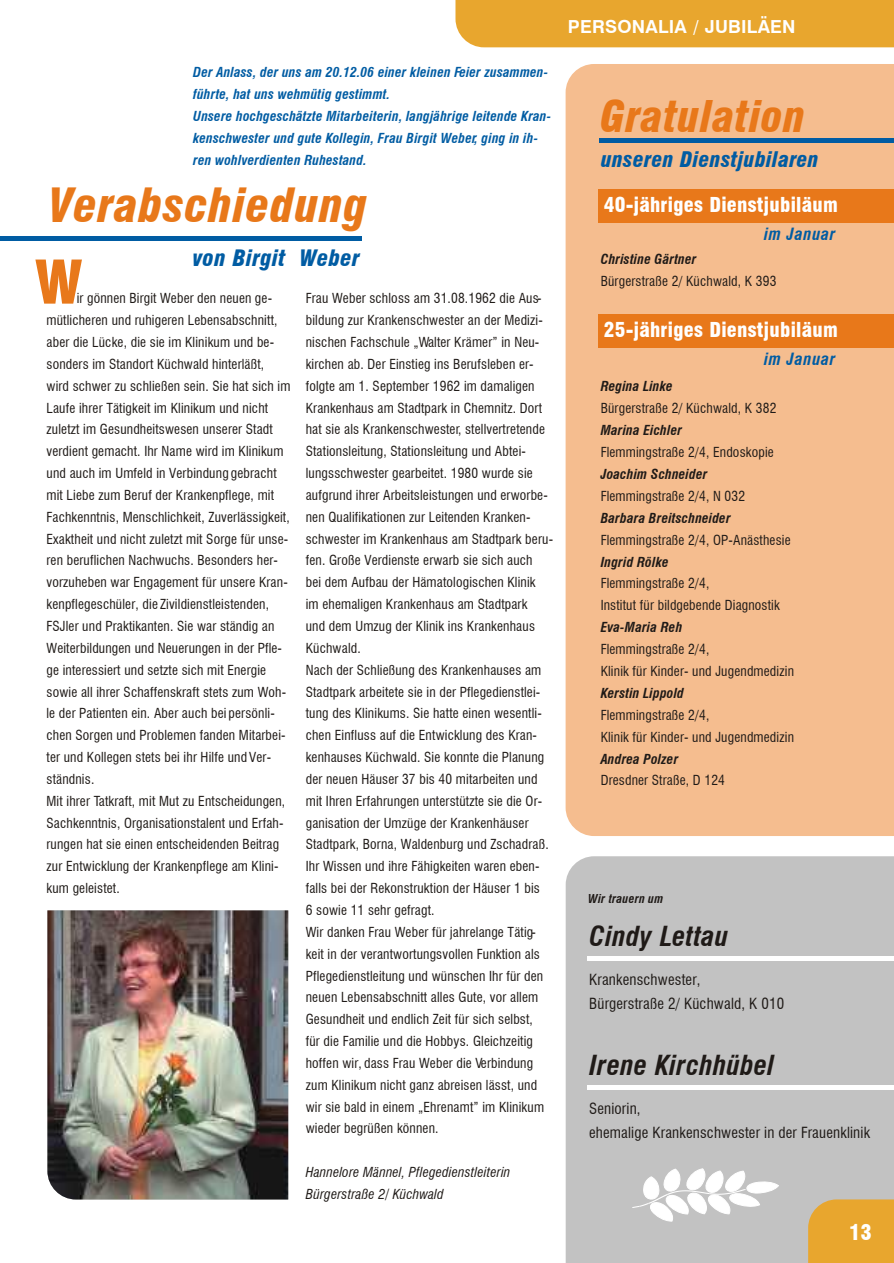
<style>
.page{position:relative;width:894px;height:1263px;background:#fff}
.page>*{position:absolute;margin:0;border:0;box-sizing:border-box;transform-origin:0 0}
.t1{font:58.65px "Swis 721 Blk Cn BT";color:#e8781a}
.t2{font:italic 46.05px "Swis 721 Blk Cn BT";letter-spacing:.015em;color:#e8781a}
.t3{font:italic 42.6px "Swis 721 Blk Cn BT";letter-spacing:.015em;color:#e8781a}
.t4{font:italic 700 27px "Swis 721 Cn BT";letter-spacing:.01em;color:#1f1a17}
.t5{font:italic 22.2px "Swis 721 Blk Cn BT";letter-spacing:.015em;color:#005ca3}
.t6{font:italic 21px "Swis 721 Blk Cn BT";letter-spacing:.015em;color:#005ca3}
.t7{font:21px "Swis 721 Blk Cn BT";color:#fff}
.t8{font:20.1px "Swis 721 Blk Cn BT";letter-spacing:.015em;color:#fff}
.t9{font:700 18px "Swis 721 BT";letter-spacing:.015em;color:#fff}
.t10{font:italic 700 16.5px "Swis 721 Cn BT";letter-spacing:.04em;color:#005ca3}
.t11{font:15px/24.3px "Swis 721 Cn BT";letter-spacing:.01em;color:#1f1a17}
.t12{font:13.5px/21.9px "Swis 721 Cn BT";letter-spacing:.015em;color:#1f1a17}
.t13{font:italic 700 13.5px/22px "Swis 721 Cn BT";letter-spacing:.01em;color:#005ca3}
.t14{font:italic 700 13.5px "Swis 721 Cn BT";letter-spacing:.015em;color:#1f1a17}
.t15{font:italic 13.5px/21.9px "Swis 721 Cn BT";letter-spacing:.015em;color:#1f1a17}
.t16{font:italic 700 12px "Swis 721 Cn BT";letter-spacing:.015em;color:#1f1a17}
</style>
<div class="page">
<div style="left:566px;top:64px;width:328px;height:772px;background:#f5bd8f"></div>
<hr style="left:600px;top:139px;width:294px;height:4px;background:#005ca3">
<div style="left:599px;top:190px;width:295px;height:33px;background:#e8781a"></div>
<div style="left:599px;top:314px;width:295px;height:34px;background:#e8781a"></div>
<div style="left:456px;top:0;width:438px;height:47px;background:#e8a62e"></div>
<div style="left:566px;top:856px;width:328px;height:407px;background:#c2c2c2"></div>
<div style="left:587px;top:956px;width:307px;height:5px;background:#fff"></div>
<hr style="left:587px;top:1085px;width:307px;height:4px;background:#fff">
<svg style="left:632px;top:1168px;width:147px;height:54px"></svg>
<div style="left:808px;top:1199px;width:86px;height:64px;background:#e8a62e"></div>
<img style="left:47px;top:910px;width:241px;height:290px">
<div style="left:0;top:236px;width:361px;height:5px;background:#005ca3"></div>
<p class="t13" style="left:193px;top:62px;width:360px">Der Anlass, der uns am 20.12.06 einer kleinen Feier zusammen&shy;führte, hat uns wehmütig gestimmt.<br>Unsere hochgeschätzte Mitarbeiterin, langjährige leitende Kran&shy;kenschwester und gute Kollegin, Frau Birgit Weber, ging in ih&shy;ren wohlverdienten Ruhestand.</p>
<h2 class="t2" style="left:48px;top:187px;width:321px">Verabschiedung</h2>
<h3 class="t5" style="left:193px;top:249px;width:168px">von Birgit Weber</h3>
<h1 class="t1" style="left:34px;top:259px;width:49px">W</h1>
<p class="t12" style="left:47px;top:289px;width:246px;text-indent:30px">ir gönnen Birgit Weber den neuen ge&shy;mütlicheren und ruhigeren Lebensabschnitt, aber die Lücke, die sie im Klinikum und be&shy;sonders im Standort Küchwald hinterläßt,<br>wird schwer zu schließen sein. Sie hat sich im Laufe ihrer Tätigkeit im Klinikum und nicht zuletzt im Gesundheitswesen unserer Stadt verdient gemacht. Ihr Name wird im Klinikum und auch im Umfeld in Verbindung gebracht mit Liebe zum Beruf der Krankenpflege, mit Fachkenntnis, Menschlichkeit, Zuverlässigkeit, Exaktheit und nicht zuletzt mit Sorge für unse&shy;ren beruflichen Nachwuchs. Besonders her&shy;vorzuheben war Engagement für unsere Kran&shy;kenpflegeschüler, die Zivildienstleistenden, FSJler und Praktikanten. Sie war ständig an Weiterbildungen und Neuerungen in der Pfle&shy;ge interessiert und setzte sich mit Energie sowie all ihrer Schaffenskraft stets zum Woh&shy;le der Patienten ein. Aber auch bei persönli&shy;chen Sorgen und Problemen fanden Mitarbei&shy;ter und Kollegen stets bei ihr Hilfe und Ver&shy;ständnis.<br>Mit ihrer Tatkraft, mit Mut zu Entscheidungen, Sachkenntnis, Organisationstalent und Erfah&shy;rungen hat sie einen entscheidenden Beitrag zur Entwicklung der Krankenpflege am Klini&shy;kum geleistet.</p>
<p class="t12" style="left:306px;top:289px;width:249px">Frau Weber schloss am 31.08.1962 die Aus&shy;bildung zur Krankenschwester an der Medizi&shy;nischen Fachschule „Walter Krämer” in Neu&shy;kirchen ab. Der Einstieg ins Berufsleben er&shy;folgte am 1. September 1962 im damaligen Krankenhaus am Stadtpark in Chemnitz. Dort hat sie als Krankenschwester, stellvertretende Stationsleitung, Stationsleitung und Abtei&shy;lungsschwester gearbeitet. 1980 wurde sie aufgrund ihrer Arbeitsleistungen und erworbe&shy;nen Qualifikationen zur Leitenden Kranken&shy;schwester im Krankenhaus am Stadtpark beru&shy;fen. Große Verdienste erwarb sie sich auch<br>bei dem Aufbau der Hämatologischen Klinik<br>im ehemaligen Krankenhaus am Stadtpark<br>und dem Umzug der Klinik ins Krankenhaus Küchwald.<br>Nach der Schließung des Krankenhauses am Stadtpark arbeitete sie in der Pflegedienstlei&shy;tung des Klinikums. Sie hatte einen wesentli&shy;chen Einfluss auf die Entwicklung des Kran&shy;kenhauses Küchwald. Sie konnte die Planung der neuen Häuser 37 bis 40 mitarbeiten und mit Ihren Erfahrungen unterstützte sie die Or&shy;ganisation der Umzüge der Krankenhäuser Stadtpark, Borna, Waldenburg und Zschadraß.<br>Ihr Wissen und ihre Fähigkeiten waren eben&shy;falls bei der Rekonstruktion der Häuser 1 bis<br>6 sowie 11 sehr gefragt.<br>Wir danken Frau Weber für jahrelange Tätig&shy;keit in der verantwortungsvollen Funktion als Pflegedienstleitung und wünschen Ihr für den neuen Lebensabschnitt alles Gute, vor allem Gesundheit und endlich Zeit für sich selbst,<br>für die Familie und die Hobbys. Gleichzeitig hoffen wir, dass Frau Weber die Verbindung zum Klinikum nicht ganz abreisen lässt, und wir sie bald in einem „Ehrenamt” im Klinikum wieder begrüßen können.</p>
<p class="t15" style="left:306px;top:1163px;width:206px">Hannelore Männel, Pflegedienstleiterin<br>Bürgerstraße 2/ Küchwald</p>
<h3 class="t9" style="left:568px;top:19px;width:229px">PERSONALIA / JUBILÄEN</h3>
<h3 class="t3" style="left:601px;top:100px;width:207px">Gratulation</h3>
<h3 class="t6" style="left:601px;top:151px;width:219px">unseren Dienstjubilaren</h3>
<h3 class="t8" style="left:604px;top:197px;width:236px">40-jähriges Dienstjubiläum</h3>
<p class="t10" style="left:764px;top:228px;width:73px">im Januar</p>
<p class="t14" style="left:601px;top:253px;width:97px">Christine Gärtner</p>
<p class="t12" style="left:601px;top:271px;width:177px">Bürgerstraße 2/ Küchwald, K 393</p>
<h3 class="t8" style="left:604px;top:322px;width:236px">25-jähriges Dienstjubiläum</h3>
<p class="t10" style="left:764px;top:352px;width:73px">im Januar</p>
<p class="t14" style="left:601px;top:381px;width:74px">Regina Linke</p>
<p class="t12" style="left:601px;top:399px;width:177px">Bürgerstraße 2/ Küchwald, K 382</p>
<p class="t14" style="left:601px;top:425px;width:83px">Marina Eichler</p>
<p class="t12" style="left:601px;top:443px;width:175px">Flemmingstraße 2/4, Endoskopie</p>
<p class="t14" style="left:601px;top:469px;width:108px">Joachim Schneider</p>
<p class="t12" style="left:601px;top:486px;width:146px">Flemmingstraße 2/4, N 032</p>
<p class="t14" style="left:601px;top:512px;width:132px">Barbara Breitschneider</p>
<p class="t12" style="left:601px;top:530px;width:191px">Flemmingstraße 2/4, OP-Anästhesie</p>
<p class="t14" style="left:601px;top:556px;width:69px">Ingrid Rölke</p>
<p class="t12" style="left:601px;top:574px;width:181px">Flemmingstraße 2/4,<br>Institut für bildgebende Diagnostik</p>
<p class="t14" style="left:601px;top:622px;width:83px">Eva-Maria Reh</p>
<p class="t12" style="left:601px;top:640px;width:195px">Flemmingstraße 2/4,<br>Klinik für Kinder- und Jugendmedizin</p>
<p class="t14" style="left:601px;top:688px;width:85px">Kerstin Lippold</p>
<p class="t12" style="left:601px;top:705px;width:195px">Flemmingstraße 2/4,<br>Klinik für Kinder- und Jugendmedizin</p>
<p class="t14" style="left:601px;top:753px;width:79px">Andrea Polzer</p>
<p class="t12" style="left:601px;top:771px;width:126px">Dresdner Straße, D 124</p>
<p class="t16" style="left:588px;top:894px;width:76px">Wir trauern um</p>
<h3 class="t4" style="left:589px;top:925px;width:140px">Cindy Lettau</h3>
<p class="t11" style="left:589px;top:969px;width:197px">Krankenschwester,<br>Bürgerstraße 2/ Küchwald, K 010</p>
<h3 class="t4" style="left:589px;top:1054px;width:186px">Irene Kirchhübel</h3>
<p class="t11" style="left:589px;top:1098px;width:282px">Seniorin,<br>ehemalige Krankenschwester in der Frauenklinik</p>
<h3 class="t7" style="left:849px;top:1224px;width:24px">13</h3>
</div>
